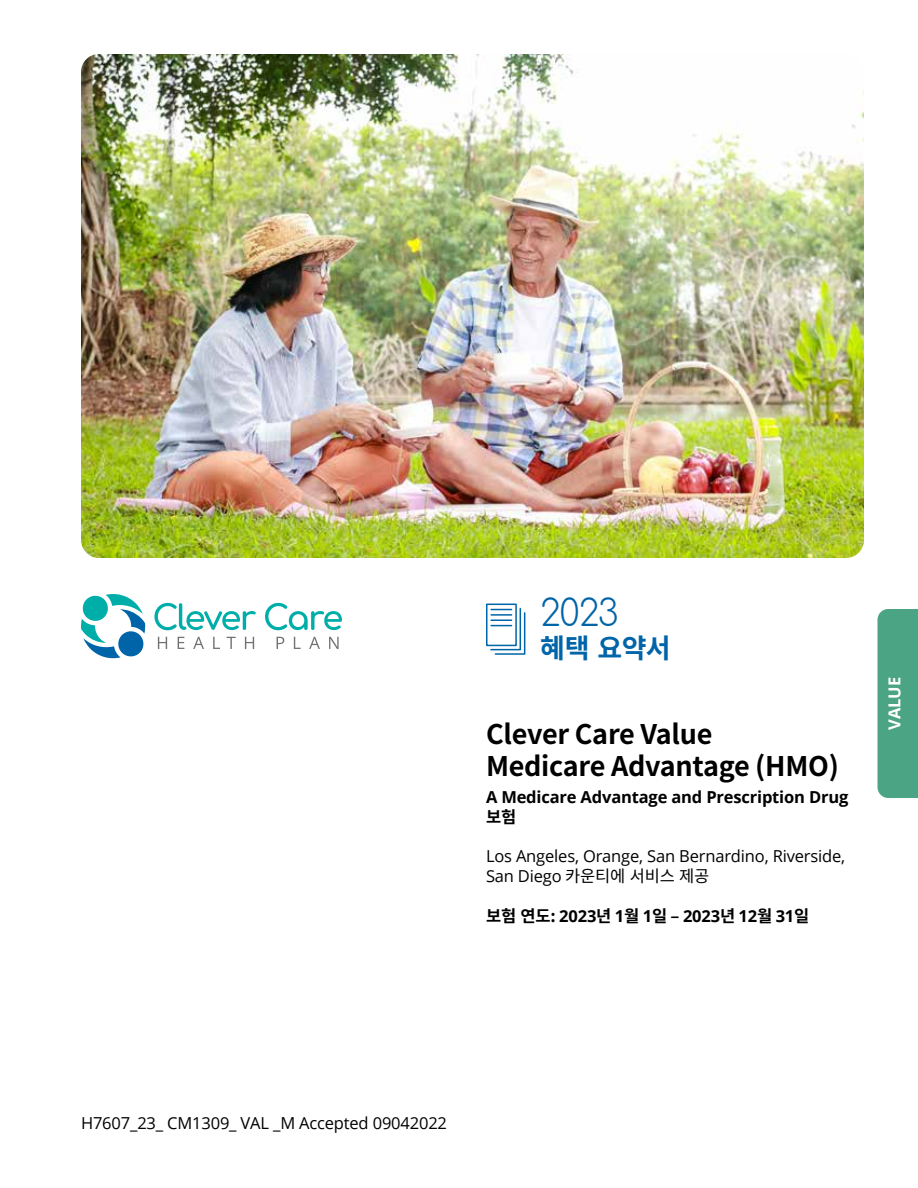
<style>
.page{position:relative;width:918px;height:1188px;background:#fff}
.page>*{position:absolute;margin:0;border:0;box-sizing:border-box;transform-origin:0 0}
.t1{font:300 36px "Comfortaa";color:#0064a8}
.t2{font:700 27px/32.4px "Noto Sans CJ Kkr";letter-spacing:-.01em;color:#000}
.t3{font:700 27px "Noto Sans CJ Kkr";color:#0064a8}
.t4{font:16.5px "Open Sans";letter-spacing:-.01em;color:#000}
.t5{font:700 16.5px "Open Sans";letter-spacing:-.01em;color:#000}
.t6{font:16.5px "Noto Sans CJ Kkr";letter-spacing:-.01em;color:#000}
.t7{font:700 16.5px "Open Sans";letter-spacing:-.01em;color:#fff}
.t8{font:700 16.5px "Noto Sans CJ Kkr";color:#000}
.s1{font-family:"Open Sans"}
.s2{font-family:"Noto Sans CJ Kkr"}
</style>
<div class="page">
<div style="left:878px;top:609px;width:40px;height:189px;background:#4ba484"></div>
<img style="left:81px;top:54px;width:783px;height:504px">
<svg style="left:486px;top:603px;width:40px;height:52px"></svg>
<svg style="left:81px;top:594px;width:64px;height:65px"></svg>
<svg style="left:154px;top:603px;width:102px;height:27px"></svg>
<svg style="left:265px;top:603px;width:77px;height:27px"></svg>
<svg style="left:158px;top:637px;width:9px;height:12px"></svg>
<svg style="left:178px;top:637px;width:6px;height:12px"></svg>
<svg style="left:193px;top:637px;width:11px;height:12px"></svg>
<svg style="left:213px;top:637px;width:7px;height:12px"></svg>
<svg style="left:227px;top:637px;width:9px;height:12px"></svg>
<svg style="left:245px;top:637px;width:9px;height:12px"></svg>
<svg style="left:277px;top:637px;width:7px;height:12px"></svg>
<svg style="left:294px;top:637px;width:7px;height:12px"></svg>
<svg style="left:309px;top:637px;width:11px;height:12px"></svg>
<svg style="left:329px;top:637px;width:10px;height:12px"></svg>
<h1 class="t1" style="left:540px;top:580px;width:80px">2023</h1>
<h2 class="t3" style="left:540px;top:633px;width:132px">혜택 요약서</h2>
<h2 class="t2" style="left:486px;top:719px;width:354px">Clever Care Value<br>Medicare Advantage (HMO)</h2>
<p class="t5" style="left:486px;top:785px;width:364px">A Medicare Advantage and Prescription Drug</p>
<p class="t8" style="left:486px;top:807px;width:32px">보험</p>
<p class="t4" style="left:486px;top:845px;width:361px">Los Angeles, Orange, San Bernardino, Riverside,</p>
<p class="t6" style="left:486px;top:867px;width:225px"><span class="s1">San Diego</span> 카운티에 서비스 제공</p>
<p class="t5" style="left:486px;top:904px;width:325px"><span class="s2">보험 연도:</span> 2023<span class="s2">년</span> 1<span class="s2">월</span> 1<span class="s2">일 –</span> 2023<span class="s2">년</span> 12<span class="s2">월</span> 31<span class="s2">일</span></p>
<p class="t7" style="left:883px;top:730px;width:54px;rotate:-90deg">VALUE</p>
<p class="t4" style="left:81px;top:1112px;width:368px">H7607_23_ CM1309_ VAL _M Accepted 09042022</p>
</div>
